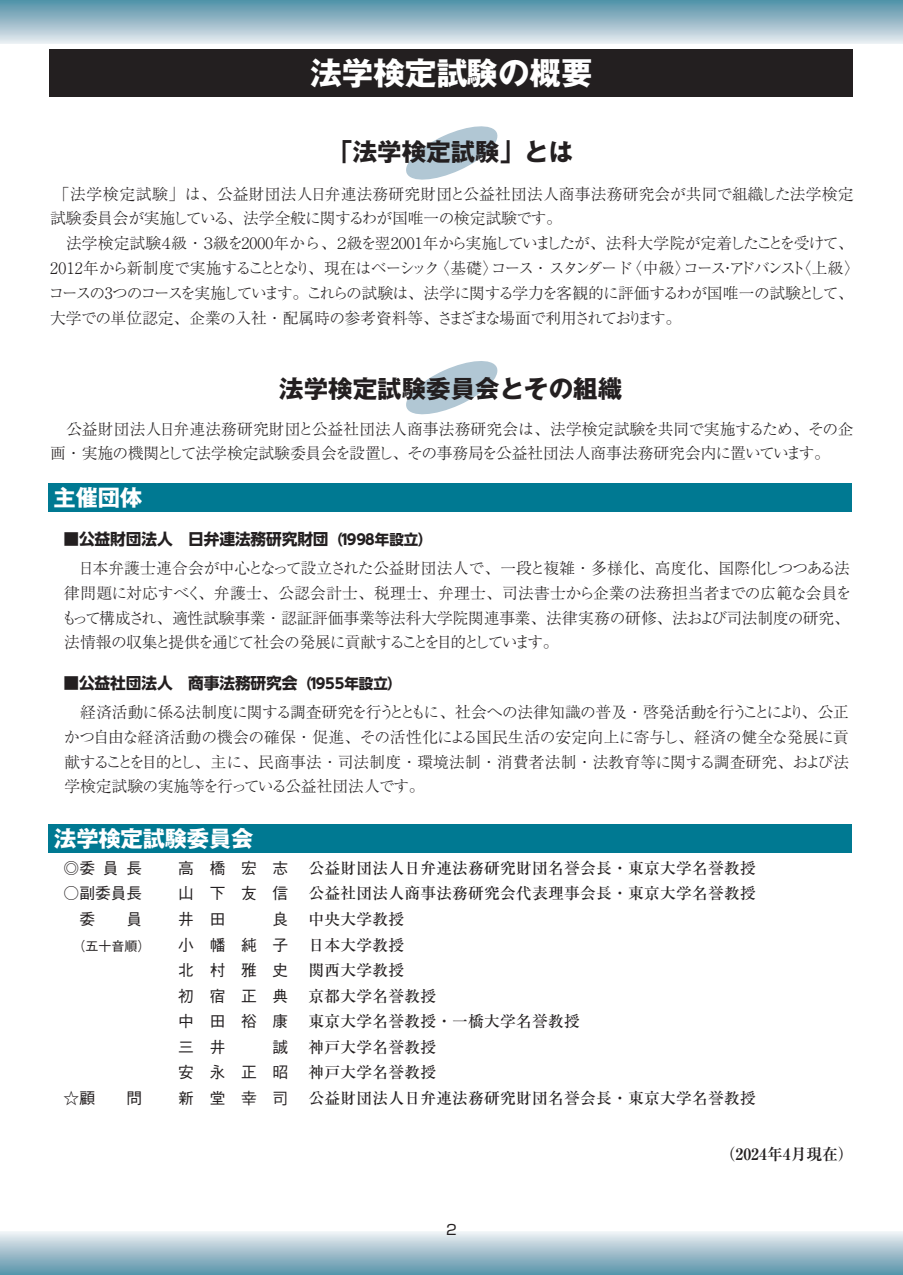
<style>
.page{position:relative;width:903px;height:1275px;background:#fff}
.page>*{position:absolute;margin:0;border:0;box-sizing:border-box;transform-origin:0 0}
.t1{font:700 31.5px "Gothic MB101 Pr 6";color:#fff}
.t2{font:700 24.5px "Gothic MB101 Pr 6";color:#231f20}
.t3{font:700 22.4px "Gothic MB101 Pr 6";letter-spacing:-.01em;color:#fff}
.t4{font:300 15.75px/24.8px "Ryumin Pr 6";letter-spacing:-.025em;color:#231f20;text-align:justify}
.t5{font:500 15.75px/25.6px "Ryumin Pr 6";letter-spacing:.015em;color:#231f20}
.t6{font:300 15.75px/24.8px "Ryumin Pr 6";color:#231f20}
.t7{font:500 15.75px/25.6px "Gothic BBB Pro";letter-spacing:1em;color:#231f20;text-align:justify}
.t8{font:700 15.75px "UD Shin Go Pr 6";letter-spacing:-.01em;color:#231f20}
.t9{font:700 15.75px "Ryumin Pr 6";color:#231f20}
.t10{font:14px "Shin Go Pr 6";color:#231f20}
.t11{font:500 12.95px "Gothic BBB Pro";color:#231f20}
.s1{font-size:14.53px}
.s2{font-family:"Koz Go Pr 6 N";font-weight:400}
</style>
<div class="page">
<div style="left:0;top:0;width:903px;height:44px;background:linear-gradient(to bottom,#4f8ea5,#e6e9ee)"></div>
<div style="left:0;top:1232px;width:903px;height:43px;background:linear-gradient(to bottom,#eceef2,#5691a8)"></div>
<div style="left:50px;top:49px;width:803px;height:47px;background:#231f20"></div>
<div style="left:48px;top:824px;width:804px;height:28px;background:#007992"></div>
<div style="left:48px;top:483px;width:804px;height:28px;background:#007992"></div>
<svg style="left:406px;top:126px;width:92px;height:54px"></svg>
<svg style="left:406px;top:361px;width:92px;height:54px"></svg>
<h1 class="t1" style="left:310px;top:47px;width:284px">法学検定試験の概要</h1>
<h2 class="t2" style="left:328px;top:131px;width:246px">「法学検定試験」とは</h2>
<p class="t4" style="left:48px;top:180px;width:813px;text-align:left;text-indent:6px">「法学検定試験」は、公益財団法人日弁連法務研究財団と公益社団法人商事法務研究会が共同で組織した法学検定試験委員会が実施している、法学全般に関するわが国唯一の検定試験です。<br>　法学検定試験４級・３級を2000年から、２級を翌2001年から実施していましたが、法科大学院が定着したことを受けて、2012年から新制度で実施することとなり、現在はベーシック〈基礎〉コース・スタンダード〈中級〉コース・アドバンスト〈上級〉コースの3つのコースを実施しています。これらの試験は、法学に関する学力を客観的に評価するわが国唯一の試験として、大学での単位認定、企業の入社・配属時の参考資料等、さまざまな場面で利用されております。</p>
<h2 class="t2" style="left:279px;top:368px;width:344px">法学検定試験委員会とその組織</h2>
<p class="t6" style="left:50px;top:415px;width:805px">　公益財団法人日弁連法務研究財団と公益社団法人商事法務研究会は、法学検定試験を共同で実施するため、その企画・実施の機関として法学検定試験委員会を設置し、その事務局を公益社団法人商事法務研究会内に置いています。</p>
<h3 class="t3" style="left:54px;top:479px;width:90px">主催団体</h3>
<p class="t8" style="left:63px;top:527px;width:370px">■公益財団法人　日弁連法務研究財団<span class="s1">（1998年設立）</span></p>
<p class="t4" style="left:62px;top:555px;width:791px">　日本弁護士連合会が中心となって設立された公益財団法人で、一段と複雑・多様化、高度化、国際化しつつある法律問題に対応すべく、弁護士、公認会計士、税理士、弁理士、司法書士から企業の法務担当者までの広範な会員をもって構成され、適性試験事業・認証評価事業等法科大学院関連事業、法律実務の研修、法および司法制度の研究、法情報の収集と提供を通じて社会の発展に貢献することを目的としています。</p>
<p class="t8" style="left:63px;top:670px;width:340px">■公益社団法人　商事法務研究会<span class="s1">（1955年設立）</span></p>
<p class="t4" style="left:64px;top:699px;width:787px">　経済活動に係る法制度に関する調査研究を行うとともに、社会への法律知識の普及・啓発活動を行うことにより、公正かつ自由な経済活動の機会の確保・促進、その活性化による国民生活の安定向上に寄与し、経済の健全な発展に貢献することを目的とし、主に、民商事法・司法制度・環境法制・消費者法制・法教育等に関する調査研究、および法学検定試験の実施等を行っている公益社団法人です。</p>
<h3 class="t3" style="left:54px;top:820px;width:201px">法学検定試験委員会</h3>
<p class="t7" style="left:64px;top:853px;width:80px">◎委員長</p>
<p class="t7" style="left:64px;top:879px;width:80px">○副委員長</p>
<p class="t11" style="left:72px;top:935px;width:80px">（五十音順）</p>
<p class="t7" style="left:64px;top:1083px;width:80px">☆顧　　問</p>
<p class="t7" style="left:178px;top:853px;width:112px">高橋宏志山下友信井田　良小幡純子北村雅史初宿正典中田裕康三井　誠安永正昭新堂<span class="s2">幸司</span></p>
<p class="t5" style="left:308px;top:854px;width:449px">公益財団法人日弁連法務研究財団名誉会長・東京大学名誉教授公益社団法人商事法務研究会代表理事会長・東京大学名誉教授中央大学教授<br>日本大学教授<br>関西大学教授<br>京都大学名誉教授<br>東京大学名誉教授・一橋大学名誉教授<br>神戸大学名誉教授<br>神戸大学名誉教授<br>公益財団法人日弁連法務研究財団名誉会長・東京大学名誉教授</p>
<p class="t10" style="left:446px;top:1218px;width:12px">2</p>
<p class="t9" style="left:720px;top:1142px;width:135px">（2024年4月現在）</p>
</div>
